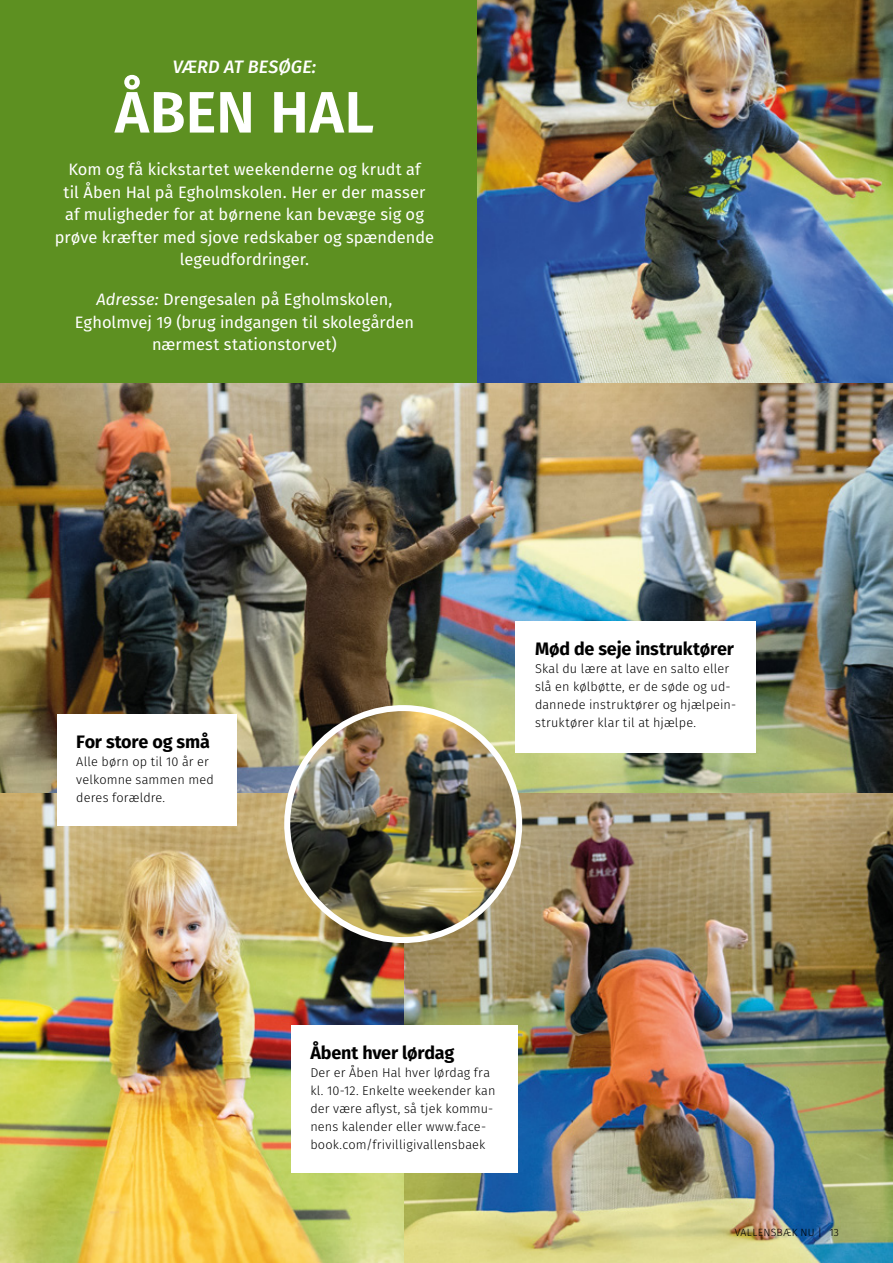
<style>
.page{position:relative;width:893px;height:1263px;background:#fff}
.page>*{position:absolute;margin:0;border:0;box-sizing:border-box;transform-origin:0 0}
.t1{font:600 58.5px "Fira Sans";letter-spacing:.01em;color:#fff}
.t2{font:700 18px "Fira Sans";letter-spacing:-.01em;color:#000}
.t3{font:italic 500 18px "Fira Sans";letter-spacing:.005em;color:#fff}
.t4{font:16.5px/22.5px "Fira Sans";color:#fff;text-align:center}
.t5{font:300 12.75px/18px "Fira Sans";letter-spacing:.01em;color:#000}
.t6{font:300 10.5px "Fira Sans";letter-spacing:.025em;color:#000}
.s1{font-style:italic}
</style>
<div class="page">
<img style="left:0;top:383px;width:893px;height:880px">
<img style="left:476px;top:0;width:417px;height:383px">
<div style="left:0;top:0;width:476px;height:383px;background:#5d9021"></div>
<img style="left:280px;top:701px;width:246px;height:245px">
<div style="left:516px;top:621px;width:240px;height:132px;background:#fff"></div>
<div style="left:291px;top:1025px;width:227px;height:148px;background:#fff"></div>
<div style="left:57px;top:714px;width:180px;height:112px;background:#fff"></div>
<h2 class="t3" style="left:173px;top:52px;width:145px">VÆRD AT BESØGE:</h2>
<h1 class="t1" style="left:115px;top:64px;width:261px">ÅBEN HAL</h1>
<p class="t4" style="left:55px;top:158px;width:381px">Kom og få kickstartet weekenderne og krudt af<br>til Åben Hal på Egholmskolen. Her er der masser af muligheder for at børnene kan bevæge sig og prøve kræfter med sjove redskaber og spændende legeudfordringer.</p>
<p class="t4" style="left:75px;top:288px;width:341px"><span class="s1">Adresse:</span> Drengesalen på Egholmskolen,<br>Egholmvej 19 (brug indgangen til skolegården nærmest stationstorvet)</p>
<h2 class="t2" style="left:76px;top:726px;width:135px">For store og små</h2>
<p class="t5" style="left:76px;top:752px;width:139px">Alle børn op til 10 år er velkomne sammen med deres forældre.</p>
<h2 class="t2" style="left:535px;top:633px;width:200px">Mød de seje instruktører</h2>
<p class="t5" style="left:535px;top:659px;width:203px">Skal du lære at lave en salto eller slå en kølbøtte, er de søde og ud&shy;dannede instruktører og hjælpein&shy;struktører klar til at hjælpe.</p>
<h2 class="t2" style="left:310px;top:1037px;width:146px">Åbent hver lørdag</h2>
<p class="t5" style="left:310px;top:1063px;width:187px">Der er Åben Hal hver lørdag fra kl. 10-12. Enkelte weekender kan der være aflyst, så tjek kommu&shy;nens kalender eller www.face&shy;book.com/frivilligivallensbaek</p>
<p class="t6" style="left:735px;top:1225px;width:106px">VALLENSBÆK NU | 13</p>
</div>
